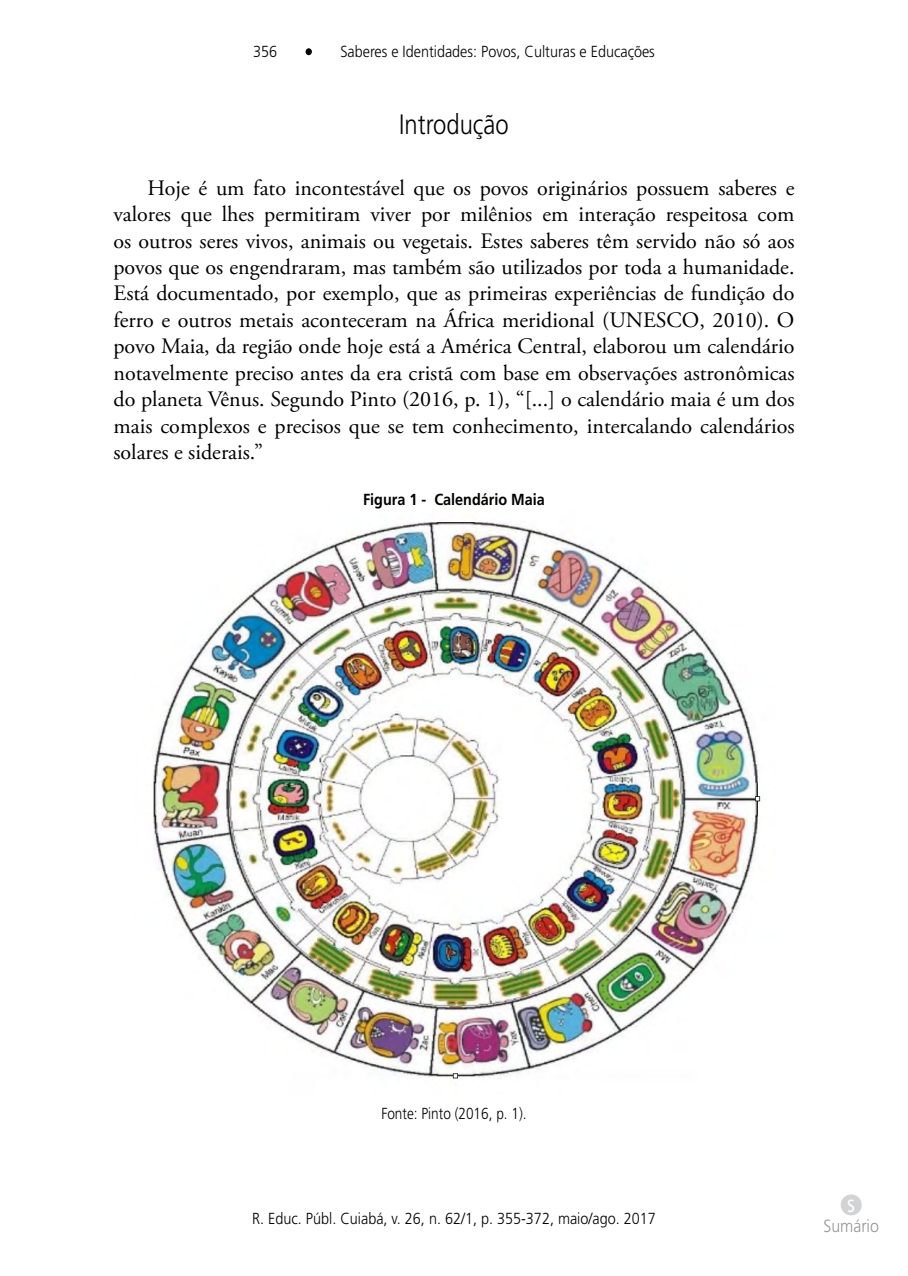
<style>
.page{position:relative;width:908px;height:1276px;background:#fff}
.page>*{position:absolute;margin:0;border:0;box-sizing:border-box;transform-origin:0 0}
._01_Sub_01_EDUCA{font:300 28px "Frutiger LT Std";color:#000;scale:.85 1}
._00_CORPO_Texto_EDUC{font:22px/26.4px "Adobe Garamond Pro";color:#000;text-align:justify}
.Numeração_EDUCAÇÃO{font:300 17.6px "Frutiger LT Std";color:#939598;scale:.9 1}
.Numeração_EDUCAÇÃO-2{font:17.6px "Frutiger LT Std";color:#fff;scale:.9 1}
._10_NUMERACAO_PG_EDU{font:300 16px "Frutiger LT Std";color:#000;scale:.9 1}
._04_Tabela_TÍTULO_ED{font:700 16px "Frutiger LT Std";color:#000;scale:.9 1}
._04_LEGENDA_EDUCA{font:300 16px "Frutiger LT Std";color:#000;scale:.85 1}
</style>
<div class="page">
<div style="left:305px;top:48px;width:7px;height:7px;border:1px solid #000;border-radius:50%"></div>
<img style="left:153px;top:518px;width:608px;height:561px">
<div style="left:840px;top:1194px;width:21px;height:21px;background:#d1d3d4;border-radius:50%"></div>
<p class="_10_NUMERACAO_PG_EDU" style="left:253px;top:43px;width:28px">356</p>
<p class="_10_NUMERACAO_PG_EDU" style="left:305px;top:43px;width:390px">• Saberes e Identidades: Povos, Culturas e Educações</p>
<p class="_01_Sub_01_EDUCA" style="left:399px;top:109px;width:130px">Introdução</p>
<p class="_00_CORPO_Texto_EDUC" style="left:113px;top:175px;width:682px;text-indent:34px">Hoje é um fato incontestável que os povos originários possuem saberes e valores que lhes permitiram viver por milênios em interação respeitosa com os outros seres vivos, animais ou vegetais. Estes saberes têm servido não só aos povos que os engendraram, mas também são utilizados por toda a humanidade.<br>Está documentado, por exemplo, que as primeiras experiências de fundição do ferro e outros metais aconteceram na África meridional (UNESCO, 2010). O povo Maia, da região onde hoje está a América Central, elaborou um calendário notavelmente preciso antes da era cristã com base em observações astronômicas do planeta Vênus. Segundo Pinto (2016, p. 1), “[...] o calendário maia é um dos mais complexos e precisos que se tem conhecimento, intercalando calendários solares e siderais.”</p>
<p class="_04_Tabela_TÍTULO_ED" style="left:363px;top:490px;width:203px">Figura 1 - Calendário Maia</p>
<p class="_04_LEGENDA_EDUCA" style="left:381px;top:1104px;width:172px">Fonte: Pinto (2016, p. 1).</p>
<p class="_10_NUMERACAO_PG_EDU" style="left:252px;top:1210px;width:449px">R. Educ. Públ. Cuiabá, v. 26, n. 62/1, p. 355-372, maio/ago. 2017</p>
<p class="Numeração_EDUCAÇÃO-2" style="left:846px;top:1195px;width:10px">S</p>
<p class="Numeração_EDUCAÇÃO" style="left:823px;top:1215px;width:63px">Sumário</p>
</div>
